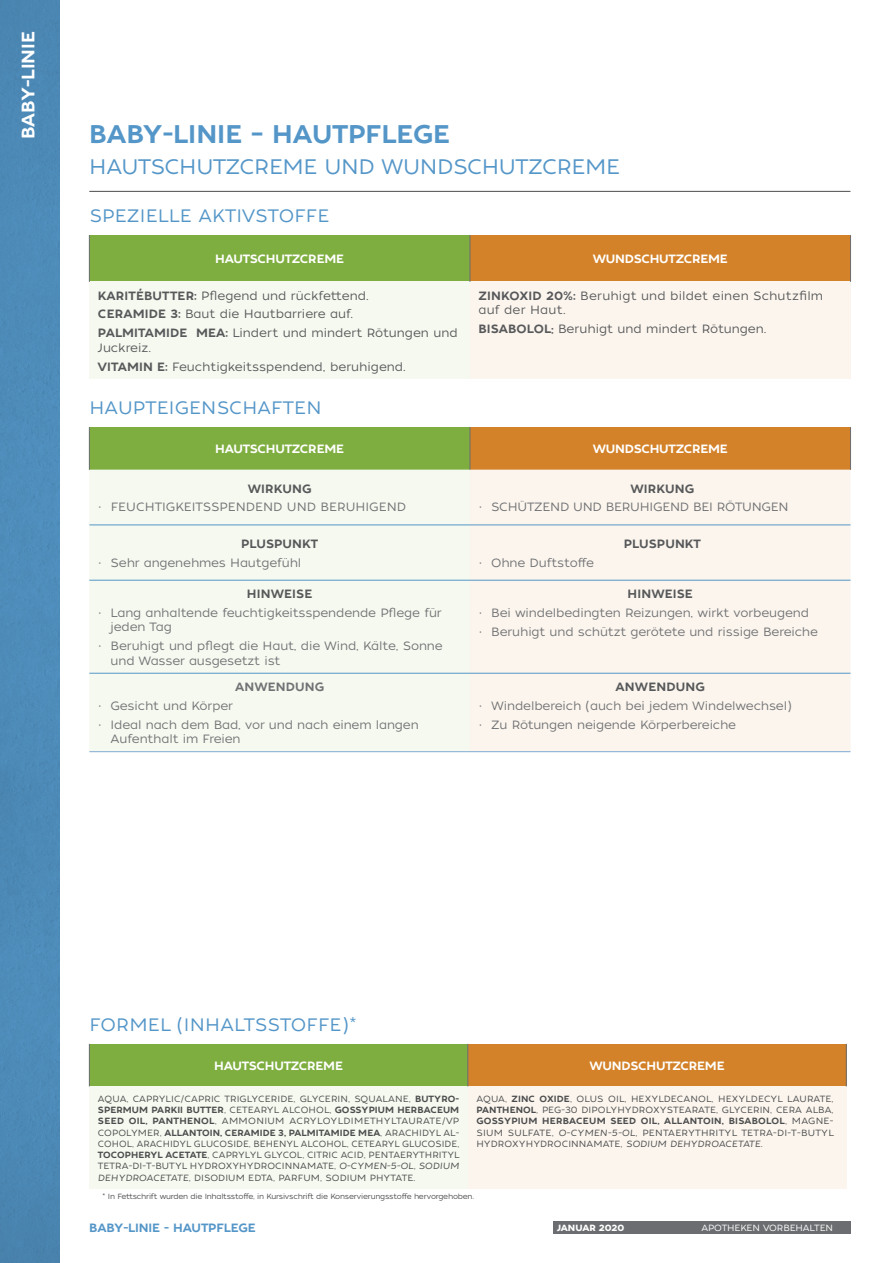
<style>
.page{position:relative;width:893px;height:1263px;background:#fff}
.page>*{position:absolute;margin:0;border:0;box-sizing:border-box;transform-origin:0 0}
.NOME{font:25.5px "Tide Sans 500 Dudette";color:#5496c8}
.ATTIVI{font:21px "Tide Sans 300 Lil Kahuna";letter-spacing:-.02em;color:#5496c8}
.BABY{font:18px "Tide Sans 300 Lil Kahuna";letter-spacing:.01em;color:#5496c8}
.t1{font:18px "Tide Sans 500 Dudette";color:#fff}
.t2{font:12px/14.5px "Tide Sans 300 Lil Kahuna";letter-spacing:-.01em;color:#717275}
.TAB_BOLD_NERO{font:12px/14.5px "Tide Sans 300 Lil Kahuna";color:#57585a}
.INCI{font:12px "Tide Sans 500 Dudette";letter-spacing:-.02em;color:#fff}
.TAB_BOLD_NERO-2{font:12px "Tide Sans 500 Dudette";letter-spacing:.01em;color:#57585a}
.t3{font:12px "Tide Sans 500 Dudette";letter-spacing:-.01em;color:#5496c8}
.TAB_BOLD_NERO-3{font:12px "Tide Sans 500 Dudette";letter-spacing:.01em;color:#717275}
.INCI-2{font:9px/11.2px "Tide Sans 300 Lil Kahuna";letter-spacing:.01em;color:#4b4c4d;text-align:justify}
.t4{font:9px "Tide Sans 300 Lil Kahuna";letter-spacing:-.01em;color:#fff}
.t5{font:9px "Tide Sans 600 Bunny";letter-spacing:-.01em;color:#fff}
.INCI-3{font:7.5px "Tide Sans 300 Lil Kahuna";letter-spacing:-.03em;color:#4b4c4d}
.s1{font-family:"Tide Sans 500 Dudette"}
.s2{font-style:italic}
</style>
<div class="page">
<div style="left:553px;top:1221px;width:297px;height:12px;background:#6c6d70"></div>
<hr style="left:89px;top:191px;width:761px;height:1px;background:#4b4c4d">
<div style="left:0;top:0;width:60px;height:1263px;background:#4d8ab8"></div>
<div style="left:89px;top:1044px;width:379px;height:42px;background:#7fae40"></div>
<div style="left:468px;top:1044px;width:378px;height:42px;background:#d38229"></div>
<div style="left:89px;top:1086px;width:379px;height:103px;background:#f5f9ef"></div>
<div style="left:468px;top:1086px;width:378px;height:103px;background:#fbf5ed"></div>
<hr style="left:89px;top:1044px;width:1px;height:42px;background:#6c6d70">
<hr style="left:468px;top:1044px;width:1px;height:42px;background:#6c6d70">
<hr style="left:846px;top:1044px;width:1px;height:42px;background:#6c6d70">
<div style="left:89px;top:235px;width:381px;height:47px;background:#7fae40"></div>
<div style="left:470px;top:235px;width:380px;height:47px;background:#d38229"></div>
<div style="left:89px;top:282px;width:381px;height:97px;background:#f5f9ef"></div>
<div style="left:470px;top:282px;width:380px;height:97px;background:#fbf5ed"></div>
<hr style="left:89px;top:235px;width:1px;height:47px;background:#6c6d70">
<hr style="left:470px;top:235px;width:1px;height:47px;background:#6c6d70">
<hr style="left:850px;top:235px;width:1px;height:47px;background:#6c6d70">
<div style="left:89px;top:427px;width:381px;height:43px;background:#7fae40"></div>
<div style="left:470px;top:427px;width:380px;height:43px;background:#d38229"></div>
<div style="left:89px;top:470px;width:381px;height:281px;background:#f5f9ef"></div>
<div style="left:470px;top:470px;width:380px;height:281px;background:#fbf5ed"></div>
<hr style="left:89px;top:427px;width:1px;height:43px;background:#6c6d70">
<hr style="left:470px;top:427px;width:1px;height:43px;background:#6c6d70">
<hr style="left:850px;top:427px;width:1px;height:43px;background:#6c6d70">
<hr style="left:89px;top:525px;width:381px;height:1px;background:#5496c8">
<hr style="left:470px;top:525px;width:380px;height:1px;background:#5496c8">
<hr style="left:89px;top:580px;width:381px;height:1px;background:#5496c8">
<hr style="left:470px;top:580px;width:380px;height:1px;background:#5496c8">
<hr style="left:89px;top:673px;width:381px;height:1px;background:#5496c8">
<hr style="left:470px;top:673px;width:380px;height:1px;background:#5496c8">
<hr style="left:89px;top:751px;width:381px;height:1px;background:#80abd4">
<hr style="left:470px;top:751px;width:380px;height:1px;background:#80abd4">
<h3 class="t1" style="left:17px;top:139px;width:109px;rotate:-90deg">BABY-LINIE</h3>
<p class="NOME" style="left:89px;top:118px;width:362px">BABY-LINIE – HAUTPFLEGE</p>
<p class="ATTIVI" style="left:89px;top:154px;width:532px">HAUTSCHUTZCREME UND WUNDSCHUTZCREME</p>
<p class="BABY" style="left:89px;top:205px;width:242px">SPEZIELLE AKTIVSTOFFE</p>
<p class="INCI" style="left:215px;top:251px;width:130px">HAUTSCHUTZCREME</p>
<p class="INCI" style="left:593px;top:251px;width:137px">WUNDSCHUTZCREME</p>
<p class="TAB_BOLD_NERO" style="left:98px;top:288px;width:272px"><span class="s1">KARITÉBUTTER:</span> Pflegend und rückfettend.</p>
<p class="TAB_BOLD_NERO" style="left:98px;top:307px;width:257px"><span class="s1">CERAMIDE 3:</span> Baut die Hautbarriere auf.</p>
<p class="TAB_BOLD_NERO" style="left:98px;top:326px;width:361px"><span class="s1">PALMITAMIDE MEA:</span> Lindert und mindert Rötungen und<br>Juckreiz.</p>
<p class="TAB_BOLD_NERO" style="left:98px;top:359px;width:309px"><span class="s1">VITAMIN E:</span> Feuchtigkeitsspendend, beruhigend.</p>
<p class="TAB_BOLD_NERO" style="left:478px;top:288px;width:346px"><span class="s1">ZINKOXID 20%:</span> Beruhigt und bildet einen Schutzfilm auf der Haut.</p>
<p class="TAB_BOLD_NERO" style="left:478px;top:322px;width:289px"><span class="s1">BISABOLOL:</span> Beruhigt und mindert Rötungen.</p>
<p class="BABY" style="left:89px;top:397px;width:234px">HAUPTEIGENSCHAFTEN</p>
<p class="INCI" style="left:215px;top:441px;width:130px">HAUTSCHUTZCREME</p>
<p class="INCI" style="left:593px;top:441px;width:137px">WUNDSCHUTZCREME</p>
<p class="TAB_BOLD_NERO-2" style="left:248px;top:481px;width:65px">WIRKUNG</p>
<p class="t2" style="left:98px;top:500px;width:310px">• FEUCHTIGKEITSSPENDEND UND BERUHIGEND</p>
<p class="TAB_BOLD_NERO-2" style="left:630px;top:481px;width:65px">WIRKUNG</p>
<p class="t2" style="left:478px;top:500px;width:312px">• SCHÜTZEND UND BERUHIGEND BEI RÖTUNGEN</p>
<p class="TAB_BOLD_NERO-2" style="left:241px;top:536px;width:79px">PLUSPUNKT</p>
<p class="t2" style="left:98px;top:555px;width:205px">• Sehr angenehmes Hautgefühl</p>
<p class="t2" style="left:478px;top:555px;width:117px">• Ohne Duftstoffe</p>
<p class="TAB_BOLD_NERO-2" style="left:624px;top:536px;width:79px">PLUSPUNKT</p>
<p class="TAB_BOLD_NERO-2" style="left:247px;top:586px;width:67px">HINWEISE</p>
<p class="t2" style="left:111px;top:606px;width:333px;text-indent:-13px">• Lang anhaltende feuchtigkeitsspendende Pflege für jeden Tag</p>
<p class="t2" style="left:111px;top:639px;width:334px;text-indent:-13px">• Beruhigt und pflegt die Haut, die Wind, Kälte, Sonne und Wasser ausgesetzt ist</p>
<p class="TAB_BOLD_NERO-2" style="left:628px;top:586px;width:67px">HINWEISE</p>
<p class="t2" style="left:478px;top:606px;width:332px">• Bei windelbedingten Reizungen, wirkt vorbeugend</p>
<p class="t2" style="left:478px;top:624px;width:341px">• Beruhigt und schützt gerötete und rissige Bereiche</p>
<p class="TAB_BOLD_NERO-3" style="left:235px;top:679px;width:91px">ANWENDUNG</p>
<p class="t2" style="left:98px;top:699px;width:137px">• Gesicht und Körper</p>
<p class="t2" style="left:111px;top:717px;width:310px;text-indent:-13px">• Ideal nach dem Bad, vor und nach einem langen<br>Aufenthalt im Freien</p>
<p class="TAB_BOLD_NERO-2" style="left:616px;top:679px;width:91px">ANWENDUNG</p>
<p class="t2" style="left:478px;top:699px;width:315px">• Windelbereich (auch bei jedem Windelwechsel)</p>
<p class="t2" style="left:478px;top:717px;width:259px">• Zu Rötungen neigende Körperbereiche</p>
<p class="BABY" style="left:89px;top:1013px;width:269px">FORMEL (INHALTSSTOFFE)*</p>
<p class="INCI" style="left:214px;top:1058px;width:130px">HAUTSCHUTZCREME</p>
<p class="INCI" style="left:589px;top:1058px;width:137px">WUNDSCHUTZCREME</p>
<p class="INCI-2" style="left:98px;top:1093px;width:363px">AQUA, CAPRYLIC/CAPRIC TRIGLYCERIDE, GLYCERIN, SQUALANE, <span class="s1">BUTYRO-SPERMUM PARKII BUTTER</span>, CETEARYL ALCOHOL, <span class="s1">GOSSYPIUM HERBACEUM SEED OIL, PANTHENOL</span>, AMMONIUM ACRYLOYLDIMETHYLTAURATE/VP COPOLYMER, <span class="s1">ALLANTOIN, CERAMIDE 3, PALMITAMIDE MEA</span>, ARACHIDYL AL-COHOL, ARACHIDYL GLUCOSIDE, BEHENYL ALCOHOL, CETEARYL GLUCOSIDE, <span class="s1">TOCOPHERYL ACETATE</span>, CAPRYLYL GLYCOL, CITRIC ACID, PENTAERYTHRITYL TETRA-DI-T-BUTYL HYDROXYHYDROCINNAMATE, <span class="s2">O-CYMEN-5-OL, SODIUM DEHYDROACETATE</span>, DISODIUM EDTA, PARFUM, SODIUM PHYTATE.</p>
<p class="INCI-2" style="left:476px;top:1093px;width:359px">AQUA, <span class="s1">ZINC OXIDE</span>, OLUS OIL, HEXYLDECANOL, HEXYLDECYL LAURATE, <span class="s1">PANTHENOL</span>, PEG-30 DIPOLYHYDROXYSTEARATE, GLYCERIN, CERA ALBA, <span class="s1">GOSSYPIUM HERBACEUM SEED OIL, ALLANTOIN, BISABOLOL</span>, MAGNE-SIUM SULFATE, <span class="s2">O-CYMEN-5-OL</span>, PENTAERYTHRITYL TETRA-DI-T-BUTYL HYDROXYHYDROCINNAMATE, <span class="s2">SODIUM DEHYDROACETATE</span>.</p>
<p class="INCI-3" style="left:102px;top:1192px;width:373px">* In Fettschrift wurden die Inhaltsstoffe, in Kursivschrift die Konservierungsstoffe hervorgehoben.</p>
<p class="t3" style="left:89px;top:1220px;width:168px">BABY-LINIE - HAUTPFLEGE</p>
<p class="t5" style="left:557px;top:1221px;width:69px">JANUAR 2020</p>
<p class="t4" style="left:701px;top:1222px;width:133px">APOTHEKEN VORBEHALTEN</p>
</div>
